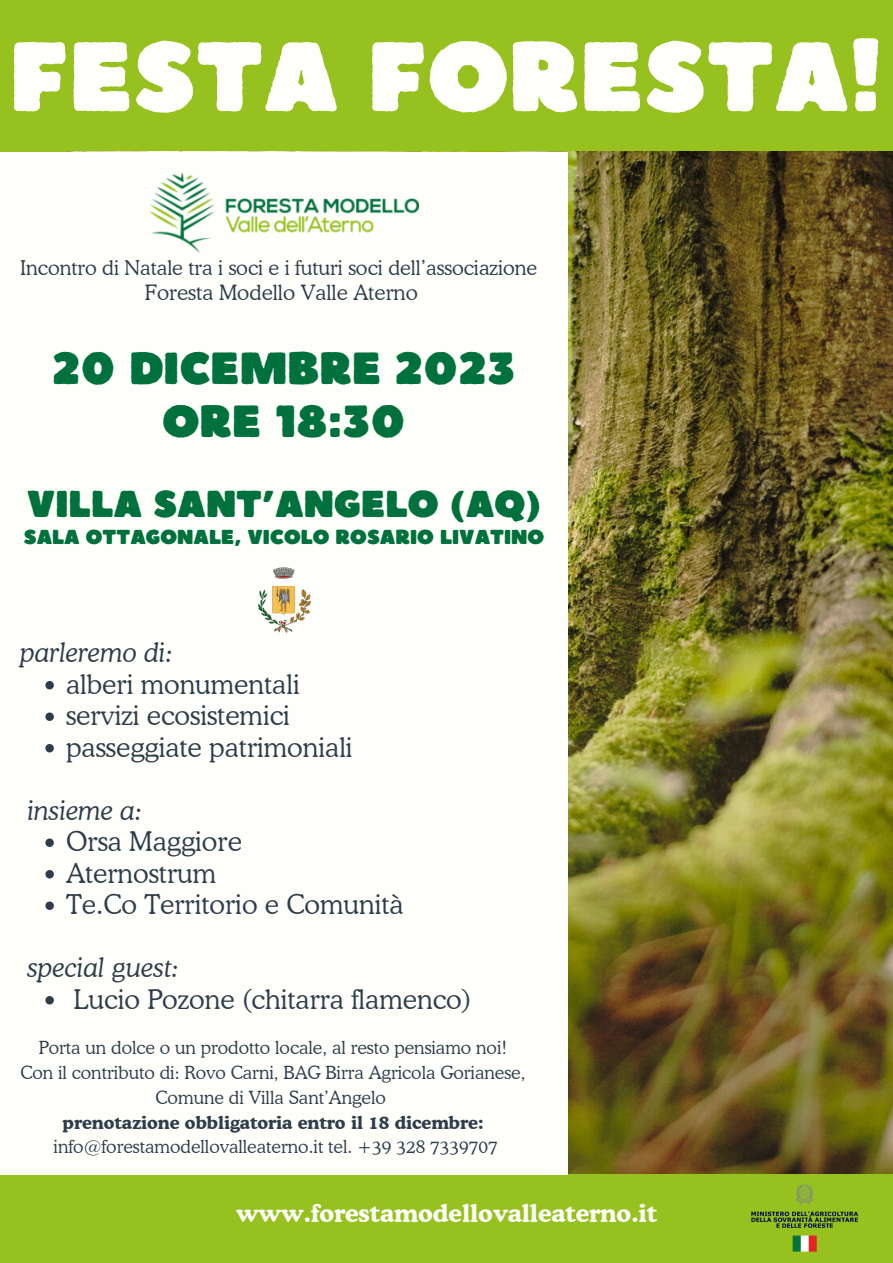
<style>
.page{position:relative;width:893px;height:1263px;background:#96c11f}
.page>*{position:absolute;margin:0;border:0;box-sizing:border-box;transform-origin:0 0}
.t1{font:98.25px "Boulder";color:#fefffb}
.t2{font:45px "Boulder";color:#00713c}
.t3{font:37.5px "Boulder";color:#00713c}
.t4{font:300 27px "Cooper BT";color:#2f3d4a}
.t5{font:italic 300 27px "Cooper BT";color:#2f3d4a}
.t6{font:700 24.67px "Cooper BT";color:#fefffb}
.t7{font:300 21px "Cooper BT";color:#2f3d4a}
.t8{font:300 20.25px "Cooper BT";color:#2f3d4a}
.t9{font:20.25px "Boulder";color:#00713c}
.t10{font:300 18px "Cooper BT";color:#2f3d4a}
.t11{font:700 18px "Cooper BT";color:#2f3d4a}
</style>
<div class="page">
<img style="left:568px;top:152px;width:325px;height:1021px">
<div style="left:0;top:152px;width:568px;height:1023px;background:#fefffb"></div>
<img style="left:150px;top:172px;width:268px;height:81px">
<img style="left:258px;top:567px;width:53px;height:65px">
<img style="left:751px;top:1184px;width:107px;height:68px">
<svg style="left:45px;top:681px;width:9px;height:8px"></svg>
<svg style="left:45px;top:712px;width:9px;height:9px"></svg>
<svg style="left:45px;top:744px;width:9px;height:8px"></svg>
<svg style="left:45px;top:838px;width:9px;height:9px"></svg>
<svg style="left:45px;top:870px;width:9px;height:8px"></svg>
<svg style="left:45px;top:901px;width:9px;height:9px"></svg>
<svg style="left:45px;top:996px;width:9px;height:8px"></svg>
<p class="t1" style="left:10px;top:13px;width:875px">FESTA FORESTA!</p>
<p class="t8" style="left:20px;top:256px;width:518px">Incontro di Natale tra i soci e i futuri soci dell’associazione</p>
<p class="t7" style="left:144px;top:280px;width:275px">Foresta Modello Valle Aterno</p>
<p class="t2" style="left:52px;top:339px;width:465px">20 DICEMBRE 2023</p>
<p class="t2" style="left:162px;top:392px;width:245px">ORE 18:30</p>
<p class="t3" style="left:27px;top:480px;width:516px">VILLA SANT’ANGELO (AQ)</p>
<p class="t9" style="left:24px;top:524px;width:522px">SALA OTTAGONALE, VICOLO ROSARIO LIVATINO</p>
<p class="t5" style="left:20px;top:636px;width:154px">parleremo di:</p>
<p class="t4" style="left:66px;top:668px;width:235px">alberi monumentali</p>
<p class="t4" style="left:66px;top:699px;width:225px">servizi ecosistemici</p>
<p class="t4" style="left:66px;top:731px;width:288px">passeggiate patrimoniali</p>
<p class="t5" style="left:27px;top:794px;width:116px">insieme a:</p>
<p class="t4" style="left:66px;top:825px;width:177px">Orsa Maggiore</p>
<p class="t4" style="left:66px;top:857px;width:152px">Aternostrum</p>
<p class="t4" style="left:66px;top:888px;width:339px">Te.Co Territorio e Comunità</p>
<p class="t5" style="left:27px;top:951px;width:153px">special guest:</p>
<p class="t4" style="left:73px;top:983px;width:400px">Lucio Pozone (chitarra flamenco)</p>
<p class="t10" style="left:39px;top:1037px;width:470px">Porta un dolce o un prodotto locale, al resto pensiamo noi!</p>
<p class="t10" style="left:20px;top:1062px;width:506px">Con il contributo di: Rovo Carni, BAG Birra Agricola Gorianese,</p>
<p class="t10" style="left:156px;top:1086px;width:232px">Comune di Villa Sant’Angelo</p>
<p class="t11" style="left:62px;top:1111px;width:422px">prenotazione obbligatoria entro il 18 dicembre:</p>
<p class="t10" style="left:54px;top:1136px;width:446px">info@forestamodellovalleaterno.it tel. +39 328 7339707</p>
<p class="t6" style="left:236px;top:1198px;width:423px">www.forestamodellovalleaterno.it</p>
</div>
